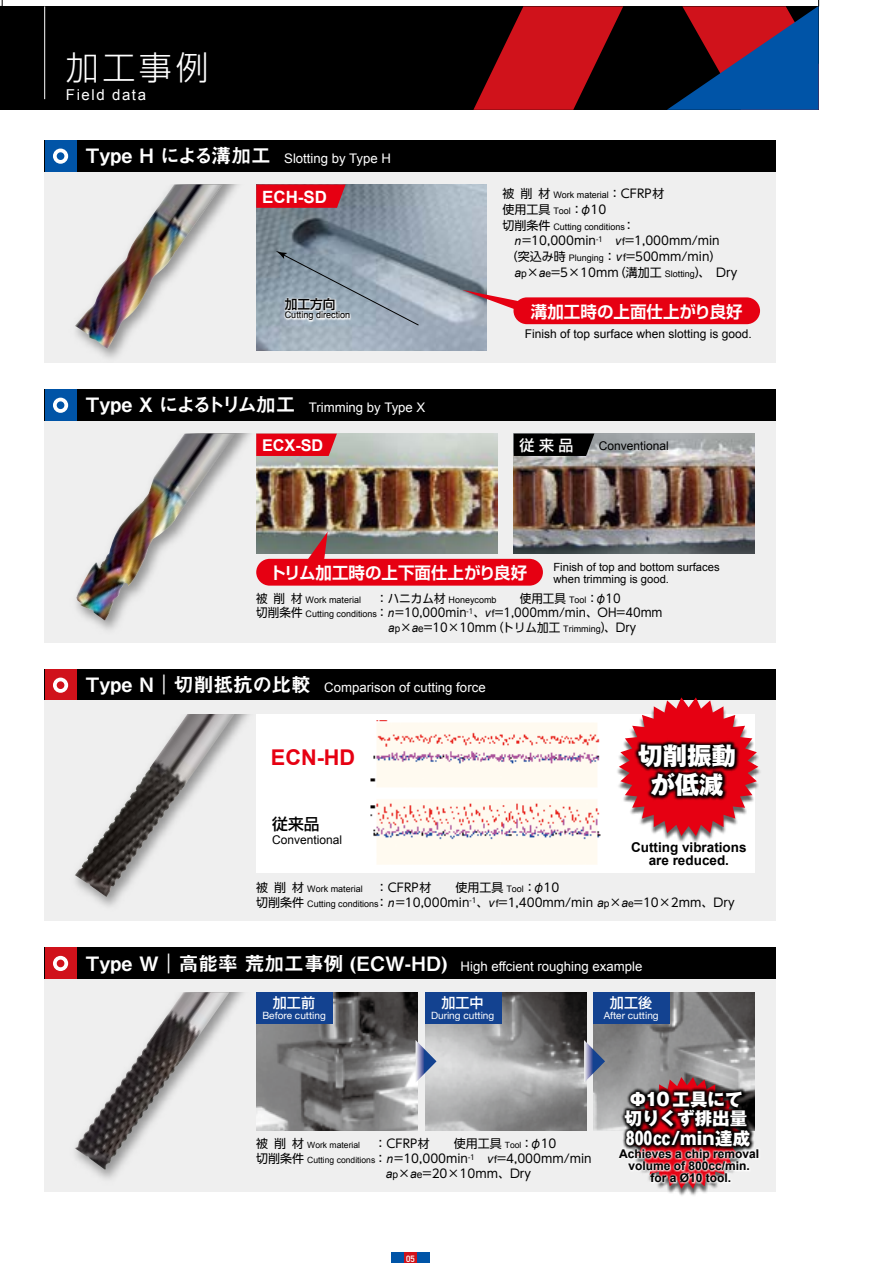
<style>
.page{position:relative;width:893px;height:1263px;background:#fff}
.page>*{position:absolute;margin:0;border:0;box-sizing:border-box;transform-origin:0 0}
.t1{font:300 33px "Shin Go Pro";color:#fff}
.t2{font:800 24.45px/28.8px "Gothic MB101 Pro";color:#fff;text-align:center}
.t3{font:700 21.75px "Arial";color:#e60012}
.t4{font:800 17.55px/19.5px "Gothic MB101 Pro";color:#fff}
.t5{font:700 16.95px "Arial";color:#fff}
.t6{font:700 16.5px "Shin Go Pro De";color:#fff}
.t7{font:700 16.2px "Arial";color:#fff}
.t8{font:500 15.75px "Shin Go Pro";color:#000}
.t9{font:15px "Arial";letter-spacing:.105em;color:#fff}
.t10{font:500 15px "Shin Go Pro";color:#fff}
.t11{font:500 14.1px "Shin Go";color:#fff}
.t12{font:700 13.5px/13.5px "Arial";color:#000;text-align:center}
.t13{font:13.2px "Arial";color:#fff}
.t14{font:500 12.75px "Shin Go Pro";color:#000}
.t15{font:12px/15px "UD Shin Go Pro";color:#000}
.t16{font:12px "Arial";color:#000}
.t17{font:700 12px/12px "Arial";color:#000;text-align:center}
.t18{font:11.25px/12px "Arial";color:#000}
.t19{font:10.05px "Helvetica Neue";color:#fff}
.t20{font:9.15px "Arial";color:#000}
.t21{font:9px "Arial";color:#000}
.t22{font:700 9px "DIN Alternate";color:#fff}
.s1{font-family:"Midashi Go Pro MB31";font-size:19.8px}
.s2{font-family:"UD Shin Go Pro";font-size:12px}
.s3{font-family:"Arial";font-size:9px}
.s4{font-family:"Arial";font-style:italic}
.s5{font-family:"Arial";font-size:10.35px}
.s6{font-family:"Shin Go Pro";font-size:19.8px}
.s7{font-family:"Arial";font-size:8.55px}
.s8{font-family:"Gothic MB101 hea";font-weight:400}
</style>
<div class="page">
<svg style="left:0;top:0;width:3px;height:6px"></svg>
<div style="left:45px;top:172px;width:731px;height:191px;background:#efefef"></div>
<div style="left:0;top:6px;width:819px;height:104px;background:#000"></div>
<svg style="left:473px;top:6px;width:150px;height:104px"></svg>
<svg style="left:667px;top:0;width:152px;height:110px"></svg>
<hr style="left:44px;top:6px;width:1px;height:93px;background:#fff">
<img style="left:256px;top:185px;width:231px;height:165px">
<svg style="left:256px;top:185px;width:90px;height:23px;background:#de0719"></svg>
<svg style="left:462px;top:290px;width:55px;height:21px"></svg>
<svg style="left:406px;top:251px;width:13px;height:75px"></svg>
<img style="left:256px;top:242px;width:150px;height:109px">
<div style="left:45px;top:141px;width:731px;height:31px;background:#000"></div>
<div style="left:45px;top:141px;width:31px;height:31px;background:#0054a7"></div>
<svg style="left:53px;top:149px;width:15px;height:15px"></svg>
<div style="left:45px;top:390px;width:731px;height:31px;background:#000"></div>
<div style="left:45px;top:390px;width:31px;height:31px;background:#0054a7"></div>
<svg style="left:53px;top:398px;width:15px;height:15px"></svg>
<div style="left:45px;top:669px;width:731px;height:32px;background:#000"></div>
<div style="left:45px;top:669px;width:31px;height:32px;background:#d0121b"></div>
<svg style="left:53px;top:678px;width:15px;height:15px"></svg>
<div style="left:45px;top:421px;width:731px;height:221px;background:#efefef"></div>
<div style="left:45px;top:701px;width:731px;height:220px;background:#efefef"></div>
<div style="left:45px;top:948px;width:731px;height:31px;background:#000"></div>
<div style="left:45px;top:948px;width:31px;height:31px;background:#d0121b"></div>
<svg style="left:53px;top:956px;width:15px;height:15px"></svg>
<div style="left:45px;top:979px;width:731px;height:213px;background:#efefef"></div>
<div style="left:513px;top:297px;width:247px;height:27px;background:#e60012;border-radius:13px"></div>
<img style="left:256px;top:434px;width:241px;height:119px">
<img style="left:514px;top:434px;width:241px;height:119px">
<svg style="left:256px;top:434px;width:81px;height:22px;background:#e30b1b"></svg>
<div style="left:514px;top:434px;width:80px;height:22px;background:#000"></div>
<div style="left:256px;top:714px;width:499px;height:159px;background:#fff"></div>
<img style="left:370px;top:721px;width:210px;height:66px">
<img style="left:370px;top:799px;width:210px;height:65px">
<img style="left:580px;top:697px;width:196px;height:168px">
<img style="left:261px;top:992px;width:157px;height:138px">
<img style="left:425px;top:992px;width:161px;height:138px">
<img style="left:594px;top:992px;width:161px;height:40px">
<div style="left:257px;top:992px;width:76px;height:31px;background:#134290"></div>
<div style="left:425px;top:992px;width:76px;height:31px;background:#134290"></div>
<div style="left:594px;top:992px;width:76px;height:31px;background:#134290"></div>
<svg style="left:416px;top:1040px;width:20px;height:42px"></svg>
<img style="left:565px;top:1032px;width:190px;height:60px">
<img style="left:563px;top:1092px;width:196px;height:104px">
<div style="left:256px;top:559px;width:287px;height:27px;background:#e60012;border-radius:13px"></div>
<svg style="left:307px;top:532px;width:21px;height:27px"></svg>
<img style="left:75px;top:185px;width:148px;height:164px">
<img style="left:76px;top:434px;width:159px;height:187px">
<img style="left:75px;top:714px;width:159px;height:183px">
<img style="left:74px;top:992px;width:187px;height:187px">
<img style="left:75px;top:992px;width:154px;height:178px">
<div style="left:391px;top:1252px;width:38px;height:11px;background:#0054a7"></div>
<div style="left:404px;top:1252px;width:13px;height:11px;background:#d0121b"></div>
<h1 class="t1" style="left:66px;top:41px;width:144px">加工事例</h1>
<p class="t9" style="left:66px;top:85px;width:82px">Field data</p>
<p class="t13" style="left:86px;top:150px;width:307px"><span class="s1">Type H による溝加工</span> Slotting by Type H</p>
<h3 class="t5" style="left:262px;top:185px;width:66px">ECH-SD</h3>
<p class="t14" style="left:285px;top:293px;width:52px">加工方向</p>
<p class="t20" style="left:285px;top:309px;width:67px">Cutting direction</p>
<p class="t13" style="left:86px;top:399px;width:341px"><span class="s1">Type X によるトリム加工</span> Trimming by Type X</p>
<p class="t21" style="left:502px;top:189px;width:163px"><span class="s2">被削材</span> Work material<span class="s2">：CFRP材</span></p>
<p class="t15" style="left:502px;top:201px;width:106px">使用工具 <span class="s3">Tool</span>：φ10</p>
<p class="t21" style="left:502px;top:221px;width:134px"><span class="s2">切削条件</span> Cutting conditions<span class="s2">：</span></p>
<p class="t15" style="left:514px;top:233px;width:207px"><span class="s4">n</span>=10,000min<sup>-1</sup> <span class="s4">v</span><span class="s5">f</span>=1,000mm/min</p>
<p class="t15" style="left:506px;top:249px;width:217px">（突込み時 <span class="s3">Plunging</span>：<span class="s4">v</span><span class="s5">f</span>=500mm/min）</p>
<p class="t15" style="left:514px;top:264px;width:225px"><span class="s4">a</span><span class="s5">p</span>×<span class="s4">a</span><span class="s5">e</span>=5×10mm（溝加工 <span class="s3">Slotting</span>）、　Dry</p>
<h3 class="t6" style="left:531px;top:298px;width:213px">溝加工時の上面仕上がり良好</h3>
<p class="t16" style="left:525px;top:325px;width:228px">Finish of top surface when slotting is good.</p>
<h3 class="t7" style="left:262px;top:434px;width:63px">ECX-SD</h3>
<p class="t10" style="left:519px;top:433px;width:55px">従来品</p>
<p class="t16" style="left:599px;top:438px;width:72px">Conventional</p>
<h3 class="t6" style="left:269px;top:559px;width:259px">トリム加工時の上下面仕上がり良好</h3>
<p class="t18" style="left:553px;top:561px;width:168px">Finish of top and bottom surfaces when trimming is good.</p>
<p class="t21" style="left:256px;top:594px;width:106px"><span class="s2">被削材</span> Work material</p>
<p class="t15" style="left:376px;top:590px;width:246px">：ハニカム材 <span class="s3">Honeycomb</span>　　使用工具 <span class="s3">Tool</span>：φ10</p>
<p class="t15" style="left:256px;top:605px;width:408px">切削条件 <span class="s3">Cutting conditions</span>：<span class="s4">n</span>=10,000min<sup>-1</sup>、<span class="s4">v</span><span class="s5">f</span>=1,000mm/min、OH=40mm</p>
<p class="t15" style="left:388px;top:619px;width:250px"><span class="s4">a</span><span class="s5">p</span>×<span class="s4">a</span><span class="s5">e</span>=10×10mm（トリム加工 <span class="s3">Trimming</span>）、Dry</p>
<p class="t13" style="left:86px;top:679px;width:401px"><span class="s1">Type N</span><span class="s6">｜</span><span class="s1">切削抵抗の比較</span> Comparison of cutting force</p>
<h3 class="t3" style="left:271px;top:743px;width:86px">ECN-HD</h3>
<h2 class="t2" style="left:638px;top:738px;width:99px">切削振動が低減</h2>
<h3 class="t8" style="left:272px;top:811px;width:49px">従来品</h3>
<p class="t16" style="left:272px;top:832px;width:72px">Conventional</p>
<p class="t15" style="left:256px;top:879px;width:480px">被削材 <span class="s3">Work material</span> ：CFRP材　　使用工具 <span class="s3">Tool</span>：φ10<br>切削条件 <span class="s3">Cutting conditions</span>：<span class="s4">n</span>=10,000min<sup>-1</sup>、<span class="s4">v</span><span class="s5">f</span>=1,400mm/min <span class="s4">a</span><span class="s5">p</span>×<span class="s4">a</span><span class="s5">e</span>=10×2mm、Dry</p>
<p class="t12" style="left:631px;top:841px;width:117px">Cutting vibrations are reduced.</p>
<p class="t13" style="left:86px;top:957px;width:558px"><span class="s1">Type W</span><span class="s6">｜</span><span class="s1">高能率 荒加工事例 (ECW-HD)</span> High effcient roughing example</p>
<p class="t11" style="left:273px;top:993px;width:44px">加工前</p>
<p class="t19" style="left:262px;top:1008px;width:65px">Before cutting</p>
<p class="t11" style="left:441px;top:993px;width:44px">加工中</p>
<p class="t19" style="left:431px;top:1008px;width:65px">During cutting</p>
<p class="t11" style="left:610px;top:993px;width:44px">加工後</p>
<p class="t19" style="left:604px;top:1008px;width:56px">After cutting</p>
<h3 class="t4" style="left:625px;top:1087px;width:124px">Φ10工具にて切りくず排出量</h3>
<p class="t15" style="left:256px;top:1136px;width:302px">被削材 <span class="s7">Work material</span> ：CFRP材　　使用工具 <span class="s7">Tool</span> ：φ10</p>
<h3 class="t4" style="left:622px;top:1126px;width:130px"><span class="s8">８００</span>㏄/min達成</h3>
<p class="t15" style="left:386px;top:1151px;width:207px;text-indent:-130px">切削条件 <span class="s7">Cutting conditions</span> ：<span class="s4">n</span>=10,000min<sup>-1</sup> <span class="s4">v</span><span class="s5">f</span>=4,000mm/min <span class="s4">a</span><span class="s5">p</span>×<span class="s4">a</span><span class="s5">e</span>=20×10mm、Dry</p>
<p class="t17" style="left:619px;top:1148px;width:142px">Achieves a chip removal volume of 800cc/min. for a Ø10 tool.</p>
<p class="t22" style="left:406px;top:1252px;width:10px">05</p>
</div>
